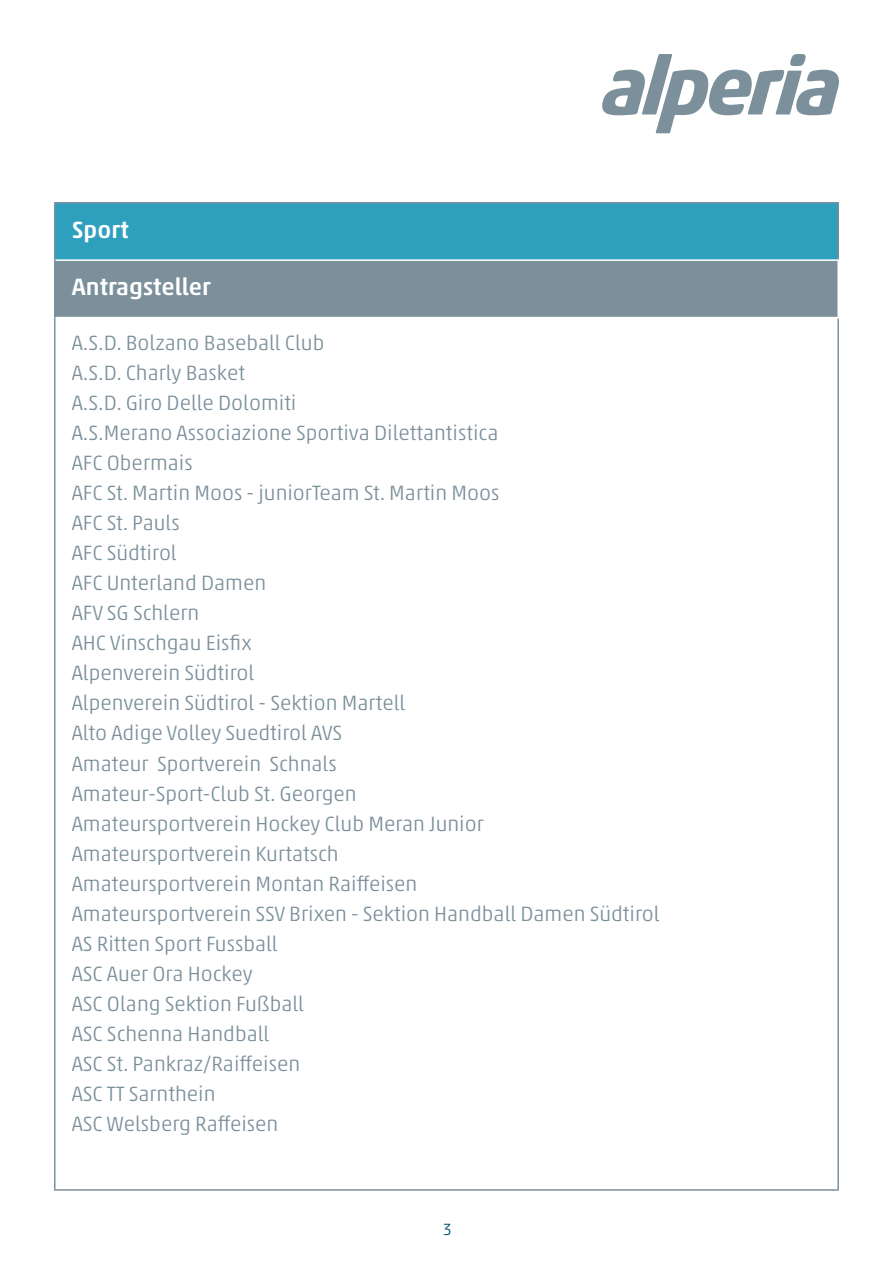
<style>
.page{position:relative;width:893px;height:1263px;background:#fff}
.page>*{position:absolute;margin:0;border:0;box-sizing:border-box;transform-origin:0 0}
.t1{font:500 24px "Akko Pro";color:#fff}
.t2{font:300 21px/30px "Akko Pro";color:#7b909b}
.t3{font:300 16.5px "Akko Pro";color:#004d71}
</style>
<div class="page">
<svg style="left:602px;top:54px;width:237px;height:79px"></svg>
<div style="left:55px;top:203px;width:783px;height:57px;background:#2ea0bd"></div>
<div style="left:55px;top:260px;width:783px;height:58px;background:#7b909b"></div>
<hr style="left:837px;top:203px;width:2px;height:56px;background:#7b909b">
<hr style="left:54px;top:318px;width:2px;height:871px;background:#7b909b">
<hr style="left:837px;top:318px;width:2px;height:871px;background:#7b909b">
<hr style="left:54px;top:1189px;width:785px;height:2px;background:#7b909b">
<hr style="left:837px;top:261px;width:2px;height:56px;background:#fff">
<hr style="left:56px;top:317px;width:783px;height:1px;background:#fff">
<hr style="left:54px;top:260px;width:2px;height:58px;background:#7b909b">
<hr style="left:54px;top:202px;width:785px;height:1px;background:#7b909b">
<hr style="left:54px;top:203px;width:2px;height:57px;background:#7b909b">
<hr style="left:56px;top:259px;width:783px;height:2px;background:#fff">
<p class="t1" style="left:72px;top:215px;width:59px">Sport</p>
<p class="t1" style="left:72px;top:272px;width:140px">Antragsteller</p>
<p class="t2" style="left:72px;top:328px;width:589px">A.S.D. Bolzano Baseball Club<br>A.S.D. Charly Basket<br>A.S.D. Giro Delle Dolomiti<br>A.S.Merano Associazione Sportiva Dilettantistica<br>AFC Obermais<br>AFC St. Martin Moos - juniorTeam St. Martin Moos<br>AFC St. Pauls<br>AFC Südtirol<br>AFC Unterland Damen<br>AFV SG Schlern<br>AHC Vinschgau Eisfix<br>Alpenverein Südtirol<br>Alpenverein Südtirol - Sektion Martell<br>Alto Adige Volley Suedtirol AVS<br>Amateur Sportverein Schnals<br>Amateur-Sport-Club St. Georgen<br>Amateursportverein Hockey Club Meran Junior<br>Amateursportverein Kurtatsch<br>Amateursportverein Montan Raiffeisen<br>Amateursportverein SSV Brixen - Sektion Handball Damen Südtirol<br>AS Ritten Sport Fussball<br>ASC Auer Ora Hockey<br>ASC Olang Sektion Fußball<br>ASC Schenna Handball<br>ASC St. Pankraz/Raiffeisen<br>ASC TT Sarnthein<br>ASC Welsberg Raffeisen</p>
<p class="t3" style="left:443px;top:1219px;width:11px">3</p>
</div>
